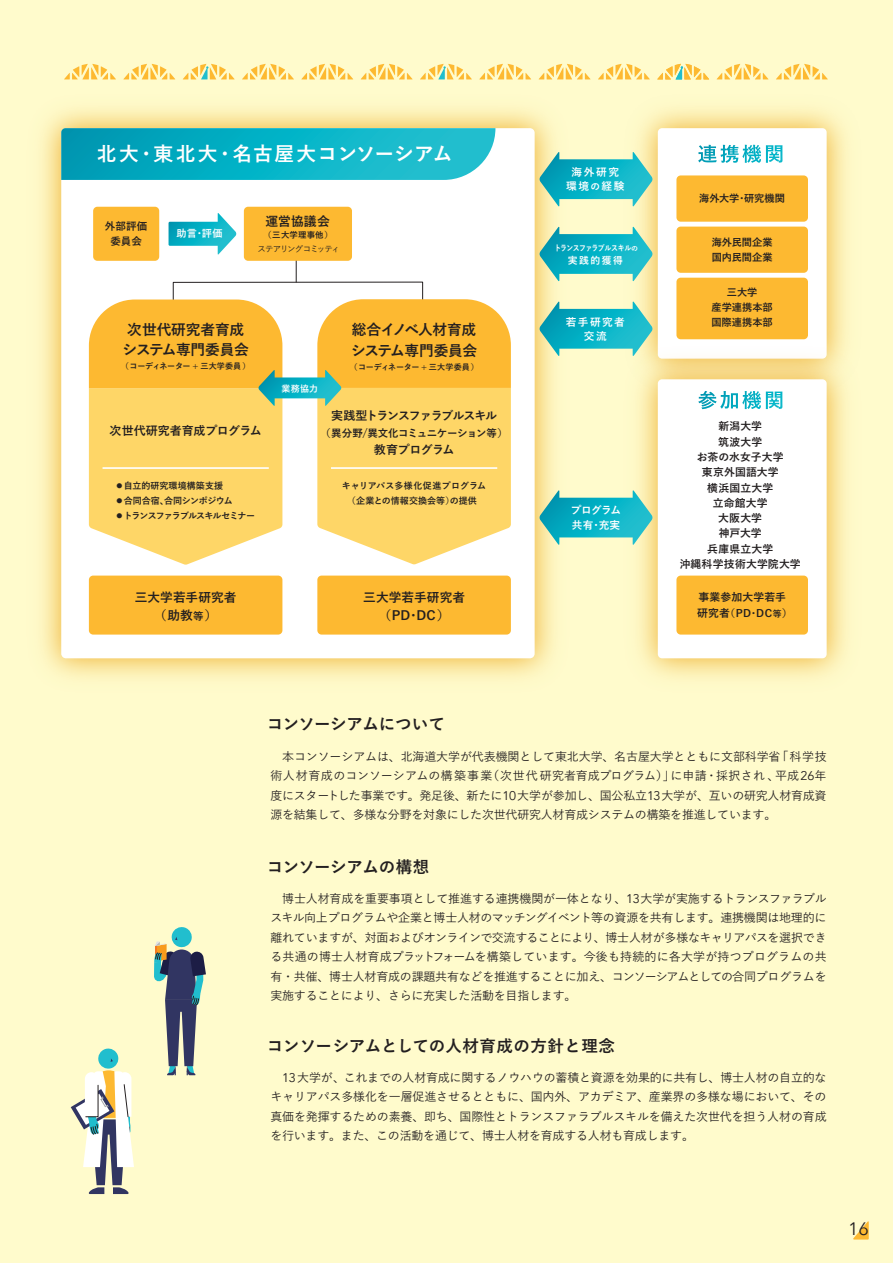
<style>
.page{position:relative;width:893px;height:1263px;background:#fffbcc}
.page>*{position:absolute;margin:0;border:0;box-sizing:border-box;transform-origin:0 0}
.t1{font:30px "Koz Go Pr 6 N";color:#231f20}
.t2{font:700 19.8px "Yu Go";letter-spacing:.05em;color:#fff}
.t3{font:18px "Avenir Next";color:#231f20}
.t4{font:700 16.5px "Yu Go";letter-spacing:-.02em;color:#231f20}
.t5{font:700 16.5px "Yu Go";color:#231f20}
.t6{font:700 14.7px/20.2px "Yu Go";letter-spacing:-.025em;color:#231f20;text-align:center}
.t7{font:700 12.75px "Yu Go";letter-spacing:.01em;color:#231f20}
.t8{font:700 12.6px/17.9px "Yu Go";letter-spacing:.005em;color:#231f20;text-align:center}
.t9{font:500 12px/19.5px "Yu Go";letter-spacing:-.02em;color:#231f20;text-align:justify}
.t10{font:700 12px "Yu Go";letter-spacing:-.095em;color:#231f20}
.t11{font:700 12px "Yu Go";letter-spacing:-.01em;color:#231f20}
.t12{font:700 12px "Yu Go";letter-spacing:-.06em;color:#231f20}
.t13{font:700 10.8px/15.3px "Yu Go";letter-spacing:.015em;color:#231f20;text-align:center}
.t14{font:700 10.65px/14.5px "Yu Go";letter-spacing:.135em;color:#fff;text-align:center}
.t15{font:700 10.65px/14.5px "Yu Go";letter-spacing:-.04em;color:#fff}
.t16{font:700 10.5px/15px "Yu Go";letter-spacing:-.025em;color:#231f20;text-align:center}
.t17{font:700 10.35px "Yu Go";color:#231f20}
.t18{font:700 10.2px/15px "Yu Go";letter-spacing:-.005em;color:#231f20}
.t19{font:700 10.2px "Yu Go";color:#fff}
.t20{font:700 9.9px "Yu Go";letter-spacing:.145em;color:#fff}
.t21{font:700 9px/15px "Yu Go";letter-spacing:-.005em;color:#231f20;text-align:center}
.t22{font:700 9px "Yu Go";letter-spacing:-.1em;color:#231f20}
.t23{font:700 9px "Yu Go";letter-spacing:-.035em;color:#231f20}
.t24{font:700 9px "Yu Go";color:#fff}
.t25{font:500 8.4px "Yu Go";letter-spacing:-.12em;color:#231f20}
.t26{font:700 8.4px "Yu Go";letter-spacing:.015em;color:#231f20}
.t27{font:700 8.1px "Yu Go";letter-spacing:-.025em;color:#231f20}
.t28{font:700 8.1px "Yu Go";letter-spacing:-.06em;color:#fff;scale:.85 1}
.s1{font-size:6px}
.s2{font-size:10.5px}
.s3{font-size:9.6px}
.s4{font-size:6.9px}
.s5{font-size:10.8px}
.s6{font-size:8.85px}
.s7{font-family:"Avenir";font-weight:400;font-size:12.6px}
</style>
<div class="page">
<svg style="left:64px;top:64px;width:52px;height:15px"></svg>
<svg style="left:123px;top:64px;width:52px;height:15px"></svg>
<svg style="left:242px;top:64px;width:52px;height:15px"></svg>
<svg style="left:301px;top:64px;width:52px;height:15px"></svg>
<svg style="left:183px;top:64px;width:52px;height:15px"></svg>
<svg style="left:361px;top:64px;width:52px;height:15px"></svg>
<svg style="left:479px;top:64px;width:52px;height:15px"></svg>
<svg style="left:539px;top:64px;width:52px;height:15px"></svg>
<svg style="left:420px;top:64px;width:52px;height:15px"></svg>
<svg style="left:598px;top:64px;width:52px;height:15px"></svg>
<svg style="left:717px;top:64px;width:51px;height:15px"></svg>
<svg style="left:776px;top:64px;width:52px;height:15px"></svg>
<svg style="left:657px;top:64px;width:52px;height:15px"></svg>
<svg style="left:71px;top:1048px;width:63px;height:146px"></svg>
<svg style="left:154px;top:927px;width:52px;height:148px"></svg>
<img style="left:41px;top:108px;width:518px;height:571px">
<div style="left:61px;top:128px;width:474px;height:530px;background:#fff;border-radius:5px"></div>
<img style="left:633px;top:108px;width:215px;height:233px">
<div style="left:658px;top:128px;width:169px;height:231px;background:#fff;border-radius:4px"></div>
<img style="left:638px;top:341px;width:209px;height:338px">
<div style="left:658px;top:379px;width:169px;height:279px;background:#fff;border-radius:4px"></div>
<svg style="left:169px;top:213px;width:68px;height:42px"></svg>
<svg style="left:539px;top:227px;width:114px;height:54px"></svg>
<svg style="left:539px;top:152px;width:114px;height:55px"></svg>
<svg style="left:539px;top:301px;width:114px;height:55px"></svg>
<svg style="left:698px;top:145px;width:41px;height:18px"></svg>
<svg style="left:747px;top:145px;width:35px;height:18px"></svg>
<div style="left:676px;top:175px;width:132px;height:47px;background:#fdb931;border-radius:4px"></div>
<div style="left:676px;top:227px;width:132px;height:46px;background:#fdb931;border-radius:4px"></div>
<div style="left:676px;top:278px;width:132px;height:61px;background:#fdb931;border-radius:4px"></div>
<svg style="left:698px;top:391px;width:40px;height:18px"></svg>
<svg style="left:747px;top:391px;width:35px;height:18px"></svg>
<div style="left:676px;top:576px;width:132px;height:59px;background:#fdb931;border-radius:4px"></div>
<div style="left:93px;top:207px;width:66px;height:54px;background:#fdb931;border-radius:4px"></div>
<hr style="left:296px;top:246px;width:1px;height:36px;background:#231f20">
<div style="left:244px;top:207px;width:108px;height:54px;background:#fdb931;border-radius:4px"></div>
<svg style="left:61px;top:128px;width:434px;height:52px;background:#12b2c6"></svg>
<svg style="left:539px;top:490px;width:114px;height:55px"></svg>
<div style="left:173px;top:282px;width:250px;height:24px;border:1px solid #231f20"></div>
<div style="left:89px;top:576px;width:193px;height:59px;background:#fdb931;border-radius:4px"></div>
<div style="left:317px;top:576px;width:194px;height:59px;background:#fdb931;border-radius:4px"></div>
<svg style="left:89px;top:299px;width:422px;height:266px"></svg>
<svg style="left:853px;top:1221px;width:16px;height:18px"></svg>
<h2 class="t2" style="left:97px;top:143px;width:357px">北大・東北大・名古屋大コンソーシアム</h2>
<p class="t16" style="left:105px;top:219px;width:44px">外部評価委員会</p>
<p class="t19" style="left:176px;top:228px;width:48px">助言・評価</p>
<p class="t7" style="left:265px;top:214px;width:66px">運営協議会</p>
<p class="t26" style="left:263px;top:231px;width:71px">（三大学理事他）</p>
<p class="t25" style="left:258px;top:242px;width:84px">ステアリングコミッティ</p>
<p class="t6" style="left:123px;top:319px;width:128px">次世代研究者育成システム専門委員会</p>
<p class="t27" style="left:121px;top:362px;width:131px">（コーディネーター + 三大学委員）</p>
<p class="t11" style="left:110px;top:424px;width:154px">次世代研究者育成プログラム</p>
<p class="t21" style="left:116px;top:479px;width:108px"><span class="s1">●</span> 自立的研究環境構築支援</p>
<p class="t23" style="left:116px;top:496px;width:118px"><span class="s1">●</span> 合同合宿、合同シンポジウム</p>
<p class="t22" style="left:116px;top:511px;width:140px"><span class="s1">●</span> トランスファラブルスキルセミナー</p>
<p class="t24" style="left:282px;top:383px;width:38px">業務協力</p>
<p class="t6" style="left:351px;top:320px;width:128px;text-align:left">総合イノベ人材育成システム専門委員会</p>
<p class="t27" style="left:349px;top:363px;width:131px">（コーディネーター + 三大学委員）</p>
<p class="t10" style="left:331px;top:409px;width:168px">実践型トランスファラブルスキル</p>
<p class="t16" style="left:320px;top:425px;width:189px">（異分野/異文化コミュニケーション等）</p>
<p class="t12" style="left:374px;top:443px;width:82px">教育プログラム</p>
<h1 class="t1" style="left:431px;top:384px;width:31px">図</h1>
<p class="t21" style="left:342px;top:478px;width:146px">キャリアパス多様化促進プログラム（企業との情報交換会等）の提供</p>
<p class="t8" style="left:135px;top:589px;width:103px">三大学若手研究者（助教<span class="s2">等</span>）</p>
<p class="t8" style="left:363px;top:589px;width:103px">三大学若手研究者（PD・DC）</p>
<p class="t14" style="left:566px;top:165px;width:60px">海外研究環境<span class="s3">の</span>経験</p>
<p class="t28" style="left:554px;top:243px;width:100px">トランスファラブルスキル<span class="s4">の</span></p>
<p class="t20" style="left:568px;top:255px;width:57px">実践的獲得</p>
<p class="t14" style="left:566px;top:315px;width:61px">若手研究者交流</p>
<p class="t15" style="left:571px;top:503px;width:52px">プログラム共有・充実</p>
<p class="t18" style="left:699px;top:191px;width:87px">海外大学・研究機関</p>
<p class="t18" style="left:712px;top:235px;width:62px">海外民間企業国内民間企業</p>
<p class="t18" style="left:711px;top:285px;width:63px;text-align:center">三大学<br>産学連携本部国際連携本部</p>
<p class="t13" style="left:680px;top:419px;width:123px">新潟大学<br>筑波大学<br>お茶の水女子大学<br>東京外国語大学<br>横浜国立大学<br>立命館大学<br>大阪大学<br>神戸大学<br>兵庫県立大学<br>沖縄科学技術大学院大学</p>
<p class="t13" style="left:698px;top:590px;width:89px">事業参加大学若手</p>
<p class="t17" style="left:697px;top:607px;width:97px"><span class="s5">研究者</span>（PD・DC<span class="s6">等</span>）</p>
<h3 class="t4" style="left:267px;top:715px;width:180px">コンソーシアムについて</h3>
<p class="t9" style="left:270px;top:745px;width:558px">　本コンソーシアムは、北海道大学が代表機関として東北大学、名古屋大学とともに文部科学省「科学技術人材育成のコンソーシアムの構築事業（次世代研究者育成プログラム）」に申請・採択され、平成<span class="s7">26</span>年度にスタートした事業です。発足後、新たに<span class="s7">10</span>大学が参加し、国公私立<span class="s7">13</span>大学が、互いの研究人材育成資源を結集して、多様な分野を対象にした次世代研究人材育成システムの構築を推進しています。</p>
<h3 class="t4" style="left:267px;top:858px;width:164px">コンソーシアムの構想</h3>
<p class="t9" style="left:270px;top:887px;width:558px">　博士人材育成を重要事項として推進する連携機関が一体となり、<span class="s7">13</span>大学が実施するトランスファラブルスキル向上プログラムや企業と博士人材のマッチングイベント等の資源を共有します。連携機関は地理的に離れていますが、対面およびオンラインで交流することにより、博士人材が多様なキャリアパスを選択できる共通の博士人材育成プラットフォームを構築しています。今後も持続的に各大学が持つプログラムの共有・共催、博士人材育成の課題共有などを推進することに加え、コンソーシアムとしての合同プログラムを実施することにより、さらに充実した活動を目指します。</p>
<h3 class="t5" style="left:267px;top:1037px;width:350px">コンソーシアムとしての人材育成の方針と理念</h3>
<p class="t9" style="left:270px;top:1066px;width:558px;text-indent:12px"><span class="s7">13</span>大学が、これまでの人材育成に関するノウハウの蓄積と資源を効果的に共有し、博士人材の自立的なキャリアパス多様化を一層促進させるとともに、国内外、アカデミア、産業界の多様な場において、その真価を発揮するための素養、即ち、国際性とトランスファラブルスキルを備えた次世代を担う人材の育成を行います。また、この活動を通じて、博士人材を育成する人材も育成します。</p>
<h3 class="t3" style="left:848px;top:1214px;width:22px">16</h3>
</div>
